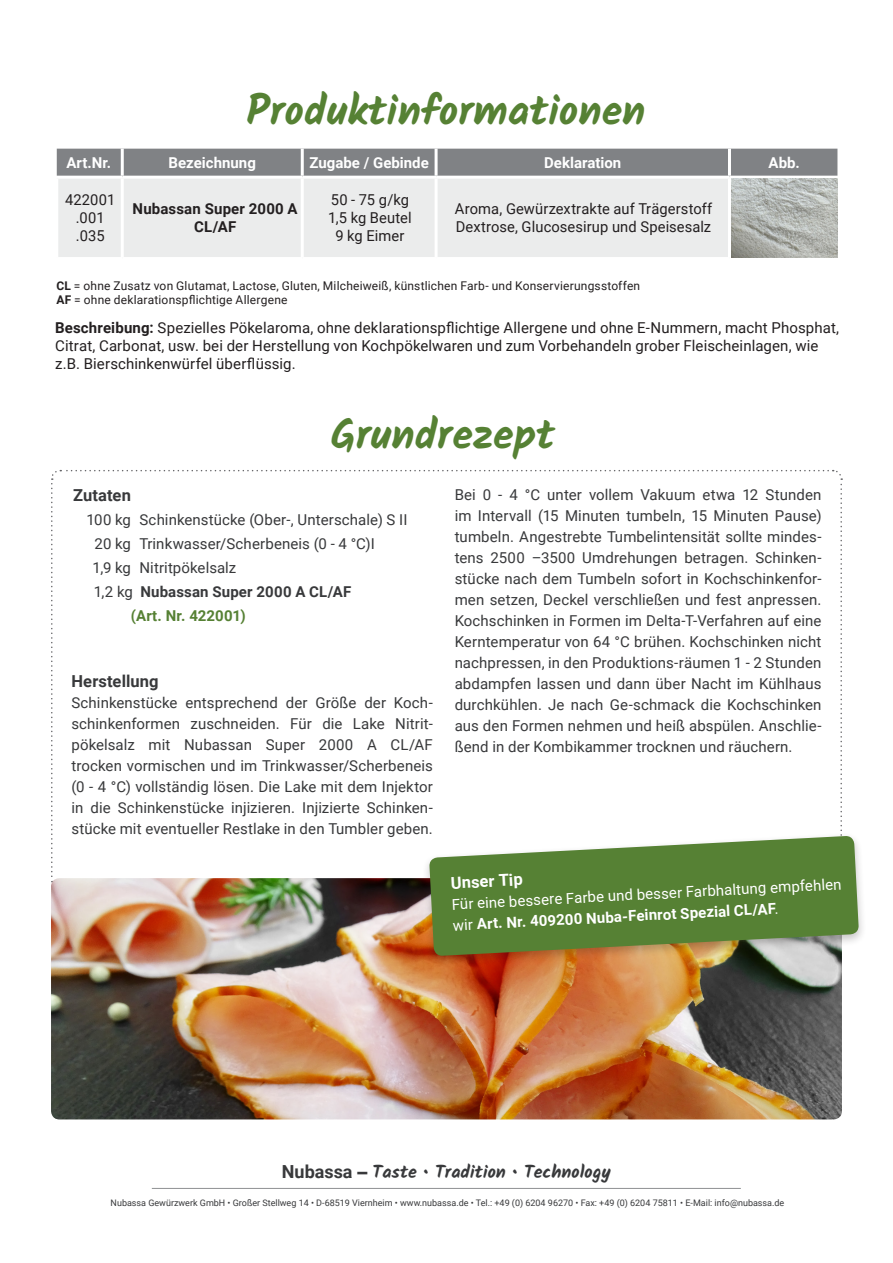
<style>
.page{position:relative;width:893px;height:1263px;background:#fff}
.page>*{position:absolute;margin:0;border:0;box-sizing:border-box;transform-origin:0 0}
.t1{font:700 42px "Kalam";color:#568134}
.t2{font:700 18px "Kalam";color:#38393b}
.t3{font:700 16.5px "Roboto";letter-spacing:.005em;color:#38393b}
.t4{font:700 16.5px "Roboto";color:#fff}
.t5{font:15px/21px "Roboto";letter-spacing:.01em;color:#38393b;text-align:justify}
.t6{font:15px/18px "Roboto";letter-spacing:.005em;color:#231f20;text-align:center}
.t7{font:15px/21px "Roboto";color:#fff}
.t8{font:700 15px "Roboto";color:#fff}
.t9{font:700 15px "Roboto";letter-spacing:.01em;color:#38393b}
.t10{font:700 15px/18px "Roboto";letter-spacing:.01em;color:#231f20;text-align:center}
.t11{font:700 15px "Roboto";letter-spacing:.01em;color:#568134}
.t12{font:12px/14.4px "Roboto";letter-spacing:.015em;color:#231f20}
.t13{font:9px "Roboto";color:#38393b}
.s1{font-weight:700}
.s2{font-weight:400}
.s3{font-family:"Roboto"}
.s4{font-family:"Arial"}
</style>
<div class="page">
<hr style="left:152px;top:1188px;width:589px;height:1px;background:#8e9092">
<div style="left:57px;top:149px;width:780px;height:27px;background:#808285"></div>
<div style="left:58px;top:179px;width:670px;height:78px;background:#ebecec"></div>
<hr style="left:121px;top:149px;width:3px;height:27px;background:#fff">
<hr style="left:301px;top:149px;width:3px;height:27px;background:#fff">
<hr style="left:435px;top:149px;width:3px;height:27px;background:#fff">
<hr style="left:728px;top:149px;width:3px;height:27px;background:#fff">
<hr style="left:121px;top:179px;width:3px;height:78px;background:#fff">
<hr style="left:301px;top:179px;width:3px;height:78px;background:#fff">
<hr style="left:435px;top:179px;width:3px;height:78px;background:#fff">
<img style="left:51px;top:878px;width:791px;height:241px">
<div style="left:421px;top:832px;width:445px;height:136px;background:#231f20;opacity:.25"></div>
<svg style="left:429px;top:836px;width:430px;height:120px;fill:#568134"></svg>
<img style="left:731px;top:179px;width:107px;height:78px">
<h1 class="t1" style="left:247px;top:86px;width:400px">Produktinformationen</h1>
<p class="t8" style="left:67px;top:152px;width:46px">Art.Nr.</p>
<p class="t8" style="left:169px;top:152px;width:89px">Bezeichnung</p>
<p class="t8" style="left:309px;top:152px;width:121px">Zugabe / Gebinde</p>
<p class="t8" style="left:544px;top:152px;width:79px">Deklaration</p>
<p class="t8" style="left:768px;top:152px;width:33px">Abb.</p>
<p class="t6" style="left:65px;top:191px;width:51px">422001 .001 .035</p>
<p class="t10" style="left:133px;top:200px;width:167px">Nubassan Super 2000 A<br>CL/AF</p>
<p class="t6" style="left:328px;top:191px;width:85px">50 - 75 g/kg<br>1,5 kg Beutel<br>9 kg Eimer</p>
<p class="t6" style="left:455px;top:200px;width:259px;text-align:left">Aroma, Gewürzextrakte auf Trägerstoff<br>Dextrose, Glucosesirup und Speisesalz</p>
<p class="t12" style="left:56px;top:278px;width:585px"><span class="s1">CL</span> = ohne Zusatz von Glutamat, Lactose, Gluten, Milcheiweiß, künstlichen Farb- und Konservierungsstoffen<br><span class="s1">AF</span> = ohne deklarationspflichtige Allergene</p>
<p class="t6" style="left:55px;top:318px;width:785px;text-align:left"><span class="s1">Beschreibung:</span> Spezielles Pökelaroma, ohne deklarationspflichtige Allergene und ohne E-Nummern, macht Phosphat,<br>Citrat, Carbonat, usw. bei der Herstellung von Kochpökelwaren und zum Vorbehandeln grober Fleischeinlagen, wie z.B. Bierschinkenwürfel überflüssig.</p>
<h1 class="t1" style="left:331px;top:410px;width:226px">Grundrezept</h1>
<p class="t3" style="left:73px;top:484px;width:59px">Zutaten</p>
<p class="t5" style="left:86px;top:509px;width:323px">100 kg Schinkenstücke (Ober-, Unterschale) S II</p>
<p class="t5" style="left:95px;top:533px;width:282px">20 kg Trinkwasser/Scherbeneis (0 - 4 °C)I</p>
<p class="t5" style="left:93px;top:557px;width:145px">1,9 kg Nitritpökelsalz</p>
<p class="t9" style="left:94px;top:582px;width:259px"><span class="s2">1,2 kg</span> Nubassan Super 2000 A CL/AF</p>
<p class="t11" style="left:131px;top:606px;width:116px">(Art. Nr. 422001)</p>
<p class="t3" style="left:71px;top:670px;width:89px">Herstellung</p>
<p class="t5" style="left:71px;top:692px;width:363px">Schinkenstücke entsprechend der Größe der Koch&shy;schinkenformen zuschneiden. Für die Lake Nitrit&shy;pökelsalz mit Nubassan Super 2000 A CL/AF trocken vormischen und im Trinkwasser/Scherbeneis (0 - 4 °C) vollständig lösen. Die Lake mit dem Injektor in die Schinkenstücke injizieren. Injizierte Schinken&shy;stücke mit eventueller Restlake in den Tumbler geben.</p>
<p class="t5" style="left:455px;top:484px;width:368px">Bei 0 - 4 °C unter vollem Vakuum etwa 12 Stunden im Intervall (15 Minuten tumbeln, 15 Minuten Pause) tumbeln. Angestrebte Tumbelintensität sollte mindes&shy;tens 2500 –3500 Umdrehungen betragen. Schinken&shy;stücke nach dem Tumbeln sofort in Kochschinkenfor&shy;men setzen, Deckel verschließen und fest anpressen.<br>Kochschinken in Formen im Delta-T-Verfahren auf eine Kerntemperatur von 64 °C brühen. Kochschinken nicht nachpressen, in den Produktions-räumen 1 - 2 Stunden abdampfen lassen und dann über Nacht im Kühlhaus durchkühlen. Je nach Ge-schmack die Kochschinken aus den Formen nehmen und heiß abspülen. Anschlie&shy;ßend in der Kombikammer trocknen und räuchern.</p>
<p class="t4" style="left:450px;top:871px;width:74px;rotate:-3deg">Unser Tip</p>
<p class="t7" style="left:451px;top:893px;width:392px;rotate:-3deg">Für eine bessere Farbe und besser Farbhaltung empfehlen wir <span class="s1">Art. Nr. 409200 Nuba-Feinrot Spezial CL/AF</span>.</p>
<p class="t2" style="left:282px;top:1162px;width:330px"><span class="s3">Nubassa</span> <span class="s4">–</span> Taste • Tradition • Technology</p>
<p class="t13" style="left:111px;top:1197px;width:675px">Nubassa Gewürzwerk GmbH • Großer Stellweg 14 • D-68519 Viernheim • www.nubassa.de • Tel.: +49 (0) 6204 96270 • Fax: +49 (0) 6204 75811 • E-Mail: info@nubassa.de</p>
</div>
